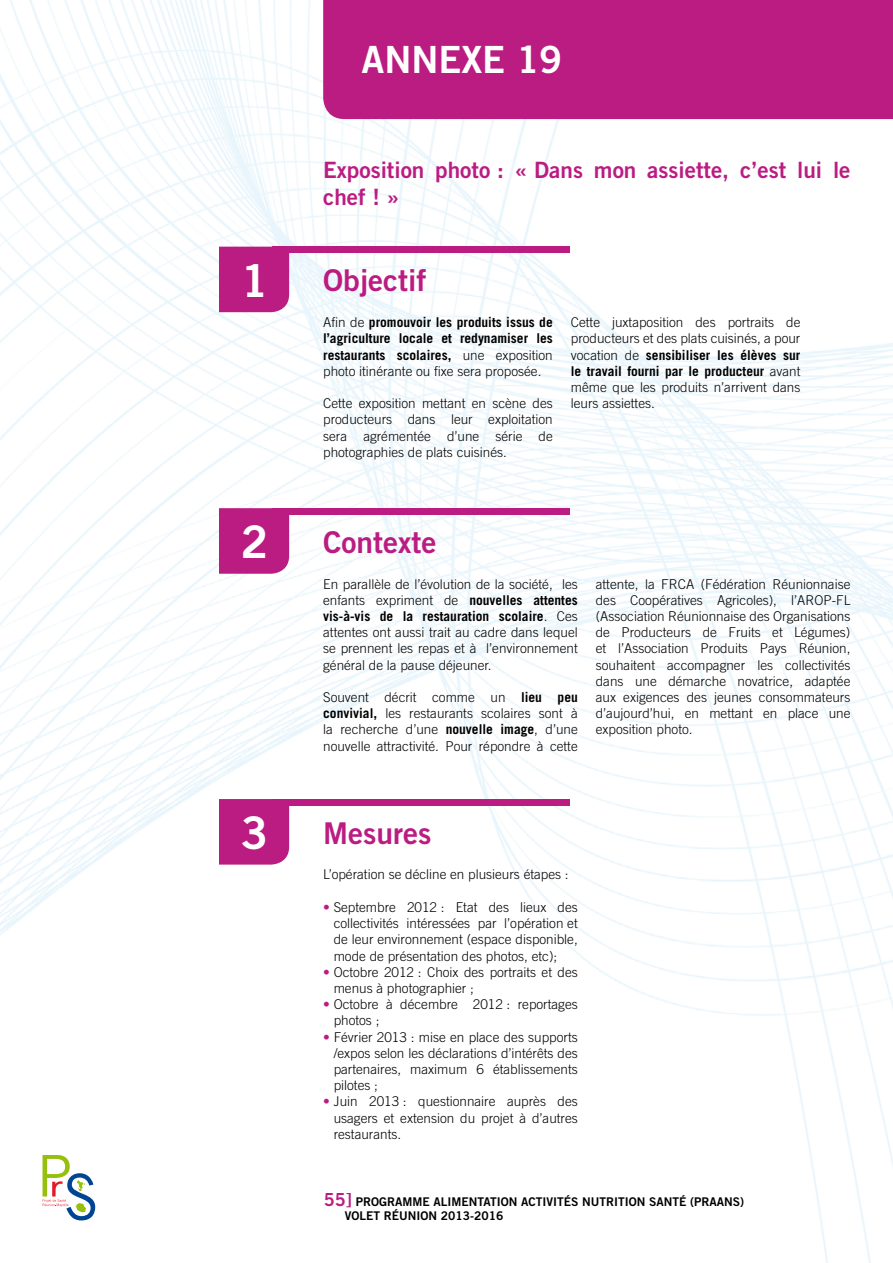
<style>
.page{position:relative;width:893px;height:1263px;background:#fff}
.page>*{position:absolute;margin:0;border:0;box-sizing:border-box;transform-origin:0 0}
.t1{font:37.5px "Trade Gothic Bold Two";color:#fff}
.t2{font:30px "Trade Gothic Bold Two";color:#bb1c82}
.t3{font:22.5px/27px "Trade Gothic Bold Two";color:#bb1c82}
.t4{font:300 13.5px/16.2px "Trade Gothic";color:#000;text-align:justify}
.t5{font:700 13.5px/16.2px "Trade Gothic";color:#000;text-align:justify}
.t6{font:12px "Trade Gothic Bold Two";color:#000}
.s1{font-size:45px;color:#fff}
.s2{font-weight:300}
.s3{font-weight:700}
.s4{color:#bb1c82}
.s5{font-size:18px;color:#bb1c82}
</style>
<div class="page">
<img style="left:0;top:0;width:893px;height:1263px">
<svg style="left:43px;top:1155px;width:52px;height:65px"></svg>
<div style="left:219px;top:247px;width:70px;height:65px;background:#bb1c82"></div>
<div style="left:272px;top:247px;width:298px;height:6px;background:#bb1c82"></div>
<div style="left:219px;top:508px;width:70px;height:66px;background:#bb1c82"></div>
<div style="left:272px;top:508px;width:298px;height:6px;background:#bb1c82"></div>
<div style="left:219px;top:799px;width:70px;height:65px;background:#bb1c82"></div>
<div style="left:272px;top:799px;width:298px;height:6px;background:#bb1c82"></div>
<div style="left:323px;top:0;width:570px;height:119px;background:#bb1c82"></div>
<h1 class="t1" style="left:361px;top:36px;width:203px">ANNEXE 19</h1>
<h3 class="t3" style="left:323px;top:156px;width:529px">Exposition photo : « Dans mon assiette, c’est lui le chef ! »</h3>
<h2 class="t2" style="left:241px;top:262px;width:187px"><span class="s1">1</span> Objectif</h2>
<p class="t5" style="left:323px;top:314px;width:231px"><span class="s2">Afin de</span> promouvoir les produits issus de l’agriculture locale et redynamiser les restaurants scolaires, <span class="s2">une exposition photo itinérante ou fixe sera proposée.</span></p>
<p class="t4" style="left:323px;top:395px;width:231px">Cette exposition mettant en scène des producteurs dans leur exploitation sera agrémentée d’une série de photographies de plats cuisinés.</p>
<p class="t4" style="left:571px;top:314px;width:231px">Cette juxtaposition des portraits de producteurs et des plats cuisinés, a pour vocation de <span class="s3">sensibiliser les élèves sur le travail fourni par le producteur</span> avant même que les produits n’arrivent dans leurs assiettes.</p>
<h2 class="t2" style="left:241px;top:523px;width:197px"><span class="s1">2</span> Contexte</h2>
<p class="t4" style="left:323px;top:575px;width:256px">En parallèle de l’évolution de la société, les enfants expriment de <span class="s3">nouvelles attentes vis-à-vis de la restauration scolaire</span>. Ces attentes ont aussi trait au cadre dans lequel se prennent les repas et à l’environnement général de la pause déjeuner.</p>
<p class="t4" style="left:323px;top:689px;width:256px">Souvent décrit comme un <span class="s3">lieu peu convivial,</span> les restaurants scolaires sont à la recherche d’une <span class="s3">nouvelle image</span>, d’une nouvelle attractivité. Pour répondre à cette</p>
<p class="t4" style="left:596px;top:575px;width:256px">attente, la FRCA (Fédération Réunionnaise des Coopératives Agricoles), l’AROP-FL (Association Réunionnaise des Organisations de Producteurs de Fruits et Légumes) et l’Association Produits Pays Réunion, souhaitent accompagner les collectivités dans une démarche novatrice, adaptée aux exigences des jeunes consommateurs d’aujourd’hui, en mettant en place une exposition photo.</p>
<h2 class="t2" style="left:241px;top:814px;width:192px"><span class="s1">3</span> Mesures</h2>
<p class="t4" style="left:323px;top:866px;width:247px">L’opération se décline en plusieurs étapes :</p>
<p class="t4" style="left:334px;top:899px;width:246px;text-indent:-11px"><span class="s4">•</span> Septembre 2012 : Etat des lieux des collectivités intéressées par l’opération et de leur environnement (espace disponible, mode de présentation des photos, etc);</p>
<p class="t4" style="left:334px;top:964px;width:246px;text-indent:-11px"><span class="s4">•</span> Octobre 2012 : Choix des portraits et des menus à photographier ;</p>
<p class="t4" style="left:334px;top:996px;width:246px;text-indent:-11px"><span class="s4">•</span> Octobre à décembre 2012 : reportages photos ;</p>
<p class="t4" style="left:334px;top:1028px;width:246px;text-indent:-11px"><span class="s4">•</span> Février 2013 : mise en place des supports /expos selon les déclarations d’intérêts des partenaires, maximum 6 établissements pilotes ;</p>
<p class="t4" style="left:334px;top:1093px;width:246px;text-indent:-11px"><span class="s4">•</span> Juin 2013 : questionnaire auprès des usagers et extension du projet à d’autres restaurants.</p>
<p class="t6" style="left:324px;top:1194px;width:57px"><span class="s5">55]</span> PRogramme</p>
<p class="t6" style="left:433px;top:1194px;width:16px">Alimen</p>
<p class="t6" style="left:477px;top:1194px;width:27px">tation</p>
<p class="t6" style="left:521px;top:1194px;width:111px">Activités Nutrition</p>
<p class="t6" style="left:649px;top:1194px;width:96px">Santé (PRAANS)</p>
<p class="t6" style="left:345px;top:1209px;width:9px">Vole</p>
<p class="t6" style="left:373px;top:1209px;width:43px">t Réunion</p>
<p class="t6" style="left:441px;top:1209px;width:64px">2013-2016</p>
</div>
